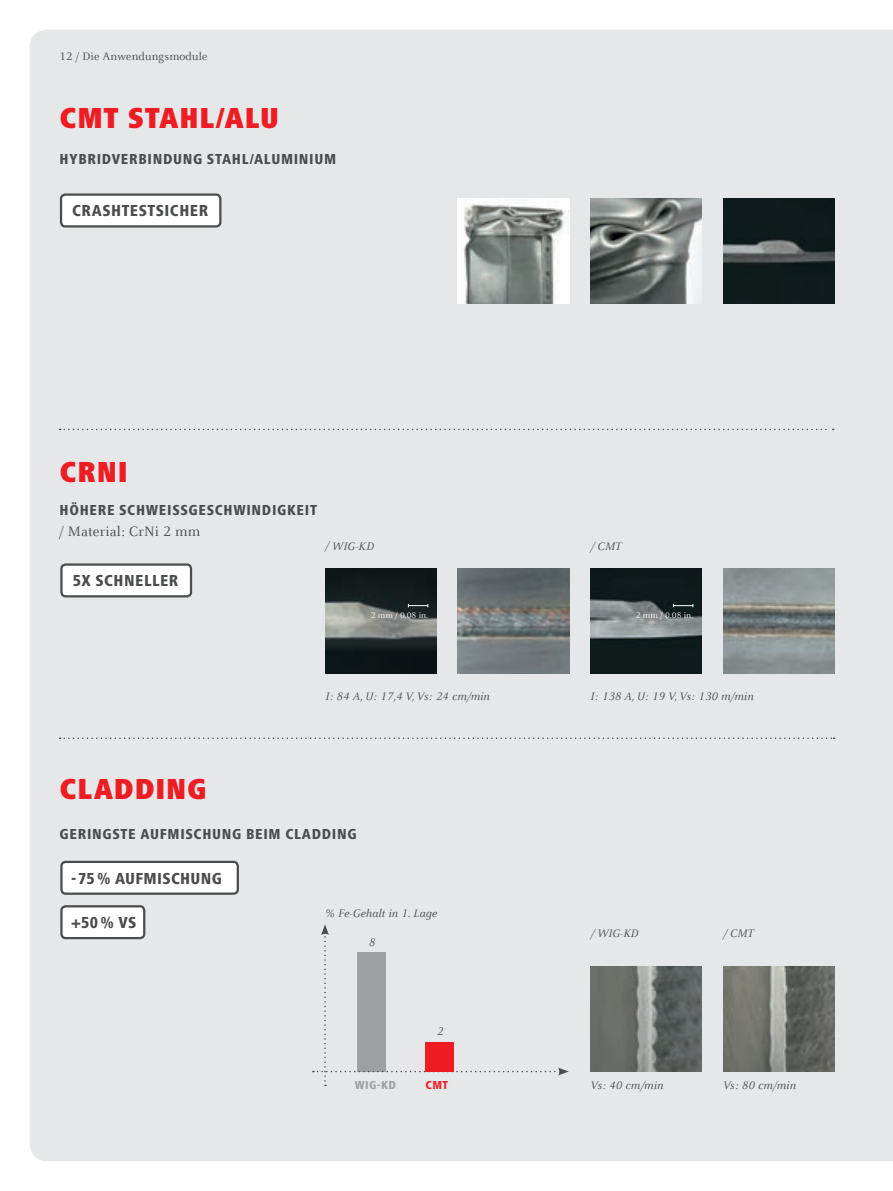
<style>
.page{position:relative;width:893px;height:1191px;background:#fff}
.page>*{position:absolute;margin:0;border:0;box-sizing:border-box;transform-origin:0 0}
.t1{font:900 condensed 30px "Frutiger Next LTW1 G";letter-spacing:.025em;color:#ee1d23}
.t2{font:800 condensed 16.5px "Frutiger Next LTW1 G";letter-spacing:.02em;color:#4b4c4d}
.t3{font:800 condensed 15px "Frutiger Next LTW1 G";letter-spacing:.045em;color:#4b4c4d}
.t4{font:15px "Celeste Offc Pro";letter-spacing:.01em;color:#4b4c4d}
.t5{font:italic 12px "Celeste Offc Pro";letter-spacing:.01em;color:#4b4c4d}
.t6{font:12px "Celeste Offc Pro";letter-spacing:.01em;color:#4b4c4d}
.t7{font:800 condensed 12px "Frutiger Next LTW1 G";color:#9d9fa2}
.t8{font:800 condensed 12px "Frutiger Next LTW1 G";color:#ee1d23}
.t9{font:9px "Celeste Offc Pro";color:#fff}
</style>
<div class="page">
<div style="left:30px;top:30px;width:863px;height:1131px;background:#e6e7e9"></div>
<img style="left:590px;top:198px;width:112px;height:105px">
<img style="left:458px;top:568px;width:111px;height:105px">
<img style="left:723px;top:568px;width:111px;height:105px">
<img style="left:723px;top:966px;width:111px;height:105px">
<img style="left:723px;top:198px;width:111px;height:105px">
<img style="left:458px;top:198px;width:111px;height:105px">
<img style="left:325px;top:568px;width:112px;height:105px">
<img style="left:590px;top:568px;width:112px;height:105px">
<img style="left:590px;top:966px;width:112px;height:105px">
<svg style="left:313px;top:924px;width:256px;height:162px"></svg>
<div style="left:426px;top:1041px;width:28px;height:30px;background:#ee1d23"></div>
<svg style="left:60px;top:429px;width:774px;height:1px"></svg>
<svg style="left:60px;top:737px;width:774px;height:2px"></svg>
<svg style="left:408px;top:604px;width:20px;height:3px"></svg>
<svg style="left:673px;top:604px;width:20px;height:3px"></svg>
<div style="left:61px;top:564px;width:130px;height:32px;background:#fff;border-radius:4px"></div>
<div style="left:60px;top:563px;width:132px;height:34px;border:2px solid #4b4c4d;border-radius:4px"></div>
<div style="left:61px;top:862px;width:177px;height:31px;background:#fff;border-radius:4px"></div>
<div style="left:60px;top:860px;width:179px;height:34px;border:2px solid #4b4c4d;border-radius:4px"></div>
<div style="left:61px;top:906px;width:83px;height:32px;background:#fff;border-radius:4px"></div>
<div style="left:60px;top:905px;width:85px;height:34px;border:2px solid #4b4c4d;border-radius:4px"></div>
<div style="left:61px;top:195px;width:159px;height:31px;background:#fff;border-radius:4px"></div>
<div style="left:60px;top:193px;width:161px;height:34px;border:2px solid #4b4c4d;border-radius:4px"></div>
<p class="t6" style="left:60px;top:49px;width:149px">12 / Die Anwendungsmodule</p>
<h1 class="t1" style="left:60px;top:101px;width:221px">CMT STAHL/ALU</h1>
<p class="t3" style="left:60px;top:151px;width:37px">HYBRIDVER</p>
<p class="t3" style="left:138px;top:151px;width:152px">BINDUNG STAHL/ALUMINI</p>
<p class="t3" style="left:314px;top:151px;width:21px">UM</p>
<h2 class="t2" style="left:72px;top:201px;width:20px">CRAS</h2>
<h2 class="t2" style="left:111px;top:201px;width:20px">HTESTSIC</h2>
<h2 class="t2" style="left:179px;top:201px;width:20px">HER</h2>
<h1 class="t1" style="left:60px;top:454px;width:70px">CRNI</h1>
<p class="t3" style="left:60px;top:501px;width:39px">HÖHERE</p>
<p class="t3" style="left:119px;top:501px;width:48px">SCHWEISS</p>
<p class="t3" style="left:189px;top:501px;width:66px">GESCHWINDI</p>
<p class="t3" style="left:277px;top:501px;width:27px">GKEIT</p>
<p class="t4" style="left:60px;top:522px;width:142px">/ Material: CrNi 2 mm</p>
<p class="t5" style="left:325px;top:539px;width:50px">/ WIG-KD</p>
<p class="t5" style="left:590px;top:539px;width:32px">/ CMT</p>
<h2 class="t2" style="left:73px;top:571px;width:62px">5X SCHNELLER</h2>
<h1 class="t1" style="left:60px;top:771px;width:148px">CLADDING</h1>
<p class="t9" style="left:371px;top:609px;width:59px">2 mm / 0.08 in.</p>
<p class="t9" style="left:636px;top:609px;width:59px">2 mm / 0.08 in.</p>
<p class="t5" style="left:325px;top:688px;width:166px">I: 84 A, U: 17,4 V, Vs: 24 cm/min</p>
<p class="t5" style="left:590px;top:688px;width:164px">I: 138 A, U: 19 V, Vs: 130 m/min</p>
<p class="t3" style="left:60px;top:825px;width:10px">GERIN</p>
<p class="t3" style="left:103px;top:825px;width:19px">GSTE</p>
<p class="t3" style="left:141px;top:825px;width:29px">AUFMISC</p>
<p class="t3" style="left:202px;top:825px;width:62px">HUNG BEIM</p>
<p class="t3" style="left:285px;top:825px;width:19px">CLADDIN</p>
<p class="t3" style="left:347px;top:825px;width:11px">G</p>
<h2 class="t2" style="left:71px;top:868px;width:74px">-75 % AUFMISC</h2>
<h2 class="t2" style="left:180px;top:868px;width:43px">HUNG</h2>
<h2 class="t2" style="left:71px;top:913px;width:65px">+50 % VS</h2>
<p class="t5" style="left:325px;top:905px;width:113px">% Fe-Gehalt in 1. Lage</p>
<p class="t5" style="left:369px;top:935px;width:8px">8</p>
<p class="t5" style="left:437px;top:1024px;width:8px">2</p>
<p class="t7" style="left:355px;top:1078px;width:41px">WIG-KD</p>
<p class="t8" style="left:426px;top:1078px;width:24px">CMT</p>
<p class="t5" style="left:590px;top:926px;width:49px">/ WIG-KD</p>
<p class="t5" style="left:723px;top:926px;width:32px">/ CMT</p>
<p class="t5" style="left:590px;top:1078px;width:74px">Vs: 40 cm/min</p>
<p class="t5" style="left:723px;top:1078px;width:74px">Vs: 80 cm/min</p>
</div>
